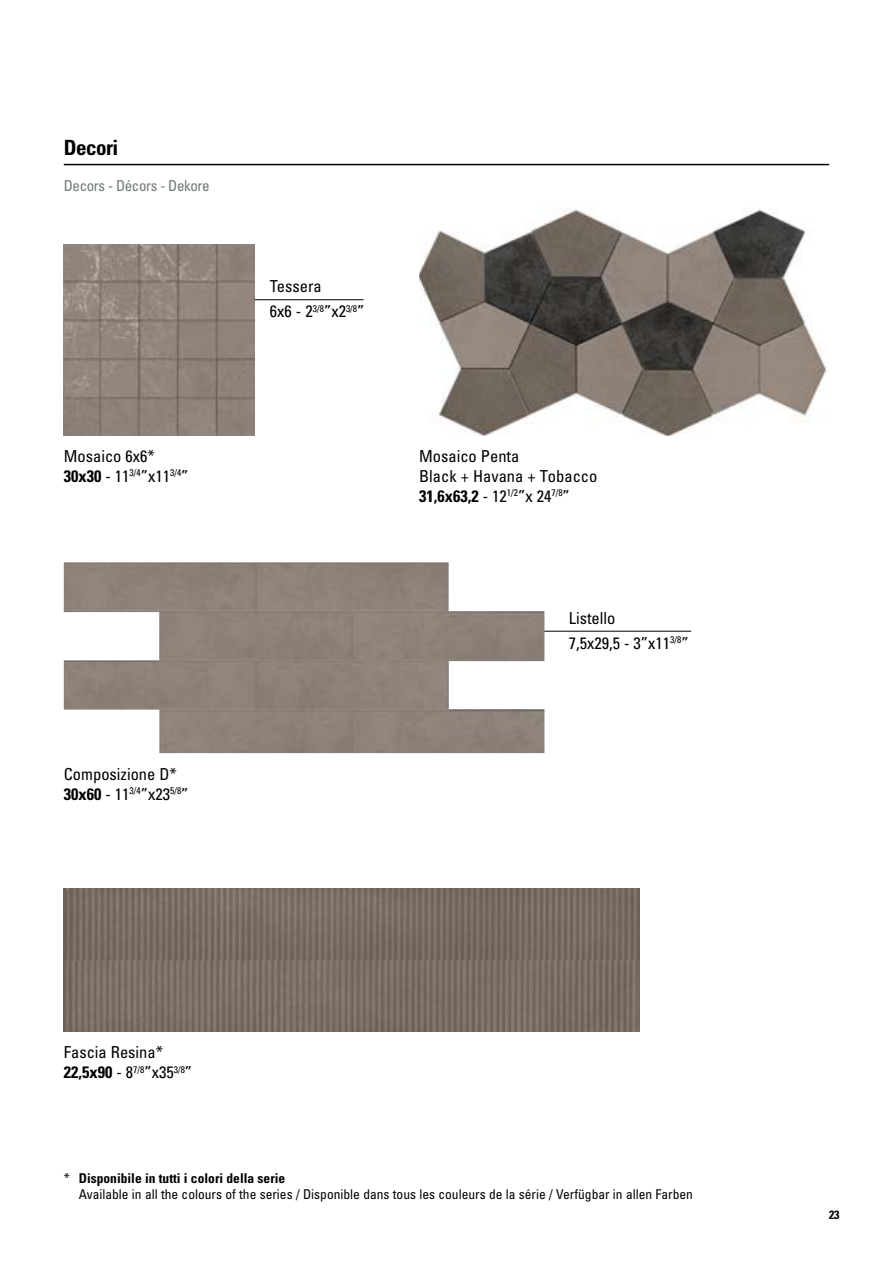
<style>
.page{position:relative;width:893px;height:1263px;background:#fff}
.page>*{position:absolute;margin:0;border:0;box-sizing:border-box;transform-origin:0 0}
.t1{font:700 condensed 21px "Univers LT Std";letter-spacing:-.025em;color:#000}
.t2{font:condensed 16.5px/19.8px "Univers LT Std";color:#000}
.t3{font:condensed 15px "Univers LT Std";letter-spacing:-.025em;color:#71777a}
.t4{font:condensed 13.5px/16.2px "Univers LT Std";color:#000}
.t5{font:700 condensed 12px "Univers LT Std";color:#000}
.s1{font-weight:700}
</style>
<div class="page">
<img style="left:64px;top:562px;width:480px;height:191px">
<hr style="left:64px;top:164px;width:765px;height:1px;background:#000">
<img style="left:64px;top:244px;width:190px;height:191px">
<hr style="left:254px;top:299px;width:110px;height:1px;background:#000">
<hr style="left:544px;top:631px;width:147px;height:1px;background:#000">
<img style="left:419px;top:207px;width:408px;height:228px">
<img style="left:64px;top:889px;width:576px;height:142px">
<p class="t1" style="left:64px;top:134px;width:56px">Decori</p>
<p class="t3" style="left:64px;top:176px;width:147px">Decors - Décors - Dekore</p>
<p class="t2" style="left:270px;top:274px;width:96px;line-height:25.2px">Tessera<br>6x6 - 2<sup>3/8</sup>”x2<sup>3/8</sup>”</p>
<p class="t2" style="left:64px;top:446px;width:126px">Mosaico 6x6*<br><span class="s1">30x30</span> - 11<sup>3/4</sup>”x11<sup>3/4</sup>”</p>
<p class="t2" style="left:419px;top:446px;width:180px">Mosaico Penta<br>Black + Havana + Tobacco<br><span class="s1">31,6x63,2</span> - 12<sup>1/2</sup>”x 24<sup>7/8</sup>”</p>
<p class="t2" style="left:64px;top:764px;width:126px">Composizione D*<br><span class="s1">30x60</span> - 11<sup>3/4</sup>”x23<sup>5/8</sup>”</p>
<p class="t2" style="left:64px;top:1042px;width:130px">Fascia Resina*<br><span class="s1">22,5x90</span> - 8<sup>7/8</sup>”x35<sup>3/8</sup>”</p>
<p class="t2" style="left:569px;top:605px;width:122px;line-height:25.2px">Listello<br>7,5x29,5 - 3”x11<sup>3/8</sup>”</p>
<p class="t4" style="left:79px;top:1170px;width:616px;text-indent:-15px">* <span class="s1">Disponibile in tutti i colori della serie<br></span>Available in all the colours of the series / Disponible dans tous les couleurs de la série / Verfügbar in allen Farben</p>
<p class="t5" style="left:829px;top:1207px;width:12px">23</p>
</div>
